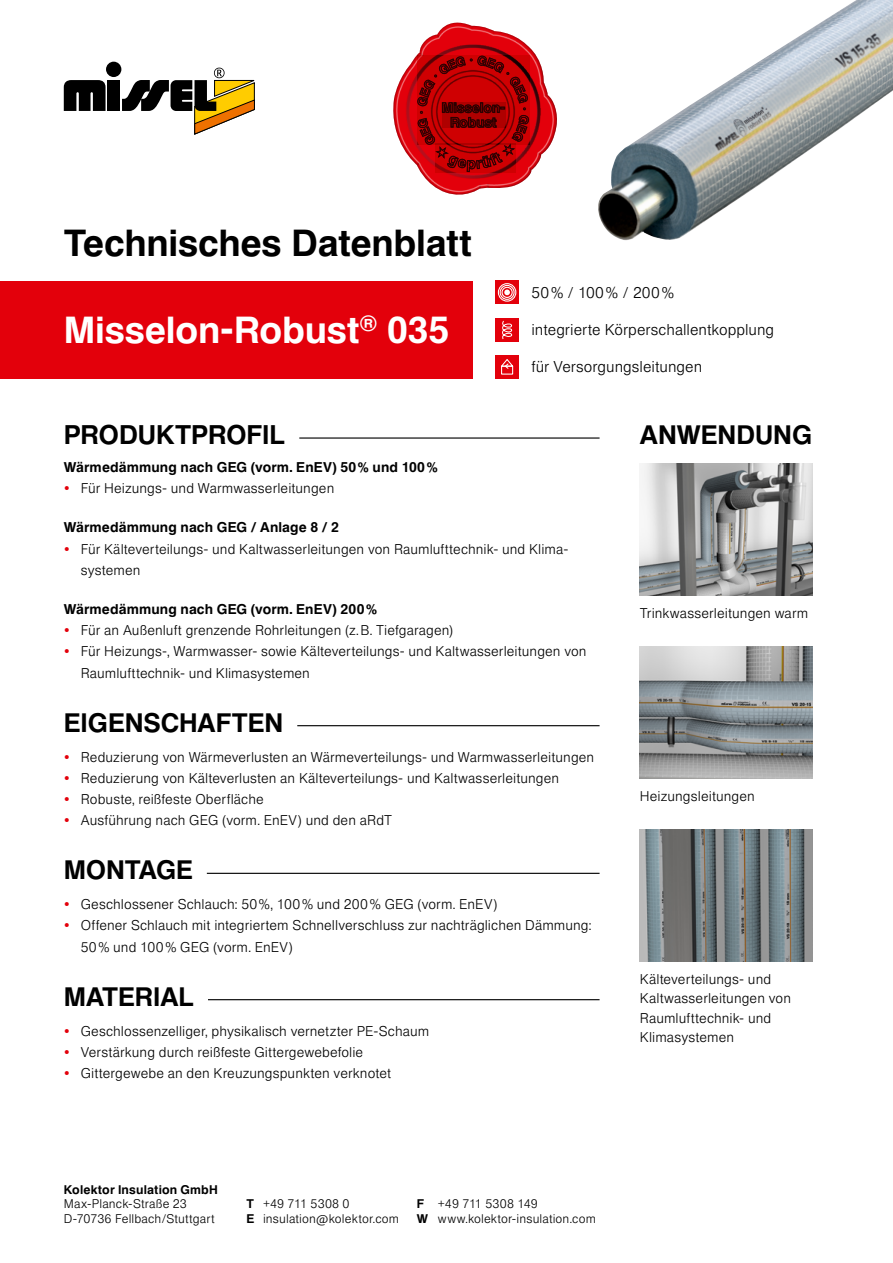
<style>
.page{position:relative;width:893px;height:1263px;background:#fff}
.page>*{position:absolute;margin:0;border:0;box-sizing:border-box;transform-origin:0 0}
.t1{font:500 36px "Europa Gro SBOP";letter-spacing:-.005em;color:#000}
.t2{font:500 36px "Europa Gro SBOP";letter-spacing:-.005em;color:#fff}
.t3{font:500 25.8px "Europa Gro SBOP";color:#000}
.t4{font:500 25.5px "Europa Gro SBOP";color:#000}
.t5{font:300 15px "Europa Gro SBOP";letter-spacing:.005em;color:#000}
.t6{font:300 13.5px/21.3px "Europa Gro SBOP";letter-spacing:.01em;color:#000}
.t7{font:500 13.5px "Europa Gro SBOP";letter-spacing:.01em;color:#000}
.t8{font:300 12px/14.4px "Europa Gro SBOP";letter-spacing:.015em;color:#000}
.t9{font:500 12px "Europa Gro SBOP";letter-spacing:.015em;color:#000}
.s1{font-weight:500}
</style>
<div class="page">
<hr style="left:299px;top:437px;width:301px;height:2px;background:#000">
<hr style="left:297px;top:725px;width:303px;height:1px;background:#000">
<hr style="left:207px;top:873px;width:393px;height:1px;background:#000">
<hr style="left:208px;top:999px;width:392px;height:1px;background:#000">
<img style="left:640px;top:646px;width:172px;height:132px">
<img style="left:640px;top:829px;width:172px;height:132px">
<svg style="left:393px;top:22px;width:164px;height:173px"></svg>
<div style="left:0;top:281px;width:472px;height:97px;background:#e3000b"></div>
<svg style="left:495px;top:281px;width:24px;height:23px"></svg>
<div style="left:498px;top:283px;width:18px;height:19px;border:1px solid #fff;border-radius:50%"></div>
<div style="left:500px;top:285px;width:15px;height:15px;border:1px solid #fff;border-radius:50%"></div>
<div style="left:501px;top:287px;width:12px;height:11px;border:1px solid #fff;border-radius:50%"></div>
<svg style="left:504px;top:290px;width:6px;height:5px"></svg>
<div style="left:495px;top:318px;width:24px;height:23px;background:#e3000b"></div>
<svg style="left:502px;top:320px;width:11px;height:20px"></svg>
<div style="left:495px;top:355px;width:24px;height:23px;background:#e3000b"></div>
<div style="left:501px;top:366px;width:12px;height:9px;border:1px solid #fff"></div>
<svg style="left:501px;top:359px;width:13px;height:11px"></svg>
<img style="left:640px;top:463px;width:172px;height:132px">
<img style="left:598px;top:0;width:295px;height:241px">
<div style="left:106px;top:62px;width:15px;height:15px;background:#000;border-radius:50%"></div>
<div style="left:108px;top:80px;width:12px;height:31px;background:#000"></div>
<svg style="left:64px;top:80px;width:42px;height:31px"></svg>
<svg style="left:122px;top:68px;width:133px;height:67px"></svg>
<h1 class="t1" style="left:64px;top:221px;width:410px">Technisches Datenblatt</h1>
<h1 class="t2" style="left:64px;top:308px;width:387px">Misselon-Robust<sup>®</sup> 035</h1>
<p class="t5" style="left:531px;top:283px;width:144px">50% / 100% / 200%</p>
<p class="t5" style="left:531px;top:321px;width:244px">integrierte Körperschallentkopplung</p>
<p class="t5" style="left:531px;top:358px;width:172px">für Versorgungsleitungen</p>
<h2 class="t3" style="left:64px;top:419px;width:223px">PRODUKTPROFIL</h2>
<p class="t7" style="left:64px;top:459px;width:375px">Wärmedämmung nach GEG (vorm. EnEV) 50% und 100%</p>
<p class="t6" style="left:81px;top:478px;width:255px">Für Heizungs- und Warmwasserleitungen</p>
<p class="t7" style="left:64px;top:519px;width:277px">Wärmedämmung nach GEG / Anlage 8 / 2</p>
<p class="t6" style="left:81px;top:538px;width:488px">Für Kälteverteilungs- und Kaltwasserleitungen von Raumlufttechnik- und Klima&shy;systemen</p>
<p class="t7" style="left:64px;top:601px;width:315px">Wärmedämmung nach GEG (vorm. EnEV) 200%</p>
<p class="t6" style="left:81px;top:620px;width:507px">Für an Außenluft grenzende Rohrleitungen (z.B. Tiefgaragen)<br>Für Heizungs-, Warmwasser- sowie Kälteverteilungs- und Kaltwasserleitungen von<br>Raumlufttechnik- und Klimasystemen</p>
<h3 class="t4" style="left:64px;top:707px;width:221px">EIGENSCHAFTEN</h3>
<p class="t6" style="left:81px;top:746px;width:515px">Reduzierung von Wärmeverlusten an Wärmeverteilungs- und Warmwasserleitungen Reduzierung von Kälteverlusten an Kälteverteilungs- und Kaltwasserleitungen Robuste, reißfeste Oberfläche<br>Ausführung nach GEG (vorm. EnEV) und den aRdT</p>
<h3 class="t4" style="left:64px;top:854px;width:41px">Montage</h3>
<p class="t6" style="left:81px;top:894px;width:512px">Geschlossener Schlauch: 50%, 100% und 200% GEG (vorm. EnEV)<br>Offener Schlauch mit integriertem Schnellverschluss zur nachträglichen Dämmung:<br>50% und 100% GEG (vorm. EnEV)</p>
<h3 class="t4" style="left:64px;top:981px;width:39px">Material</h3>
<p class="t6" style="left:81px;top:1020px;width:350px">Geschlossenzelliger, physikalisch vernetzter PE-Schaum<br>Verstärkung durch reißfeste Gittergewebefolie<br>Gittergewebe an den Kreuzungspunkten verknotet</p>
<p class="t9" style="left:64px;top:1182px;width:156px">Kolektor Insulation GmbH</p>
<p class="t8" style="left:64px;top:1196px;width:152px">Max-Planck-Straße 23<br>D-70736 Fellbach/Stuttgart</p>
<p class="t8" style="left:247px;top:1196px;width:105px"><span class="s1">T</span> +49 711 5308 0</p>
<p class="t8" style="left:417px;top:1196px;width:123px"><span class="s1">F</span> +49 711 5308 149</p>
<p class="t8" style="left:247px;top:1211px;width:154px"><span class="s1">E</span> insulation@kolektor.com</p>
<p class="t8" style="left:417px;top:1211px;width:181px"><span class="s1">W</span> www.kolektor-insulation.com</p>
<h3 class="t4" style="left:640px;top:419px;width:174px">ANWENDUNG</h3>
<p class="t6" style="left:640px;top:602px;width:170px">Trinkwasserleitungen warm</p>
<p class="t6" style="left:640px;top:785px;width:116px">Heizungsleitungen</p>
<p class="t6" style="left:640px;top:969px;width:152px;line-height:19.5px">Kälteverteilungs- und<br>Kaltwasserleitungen von<br>Raumlufttechnik- und<br>Klimasystemen</p>
</div>
